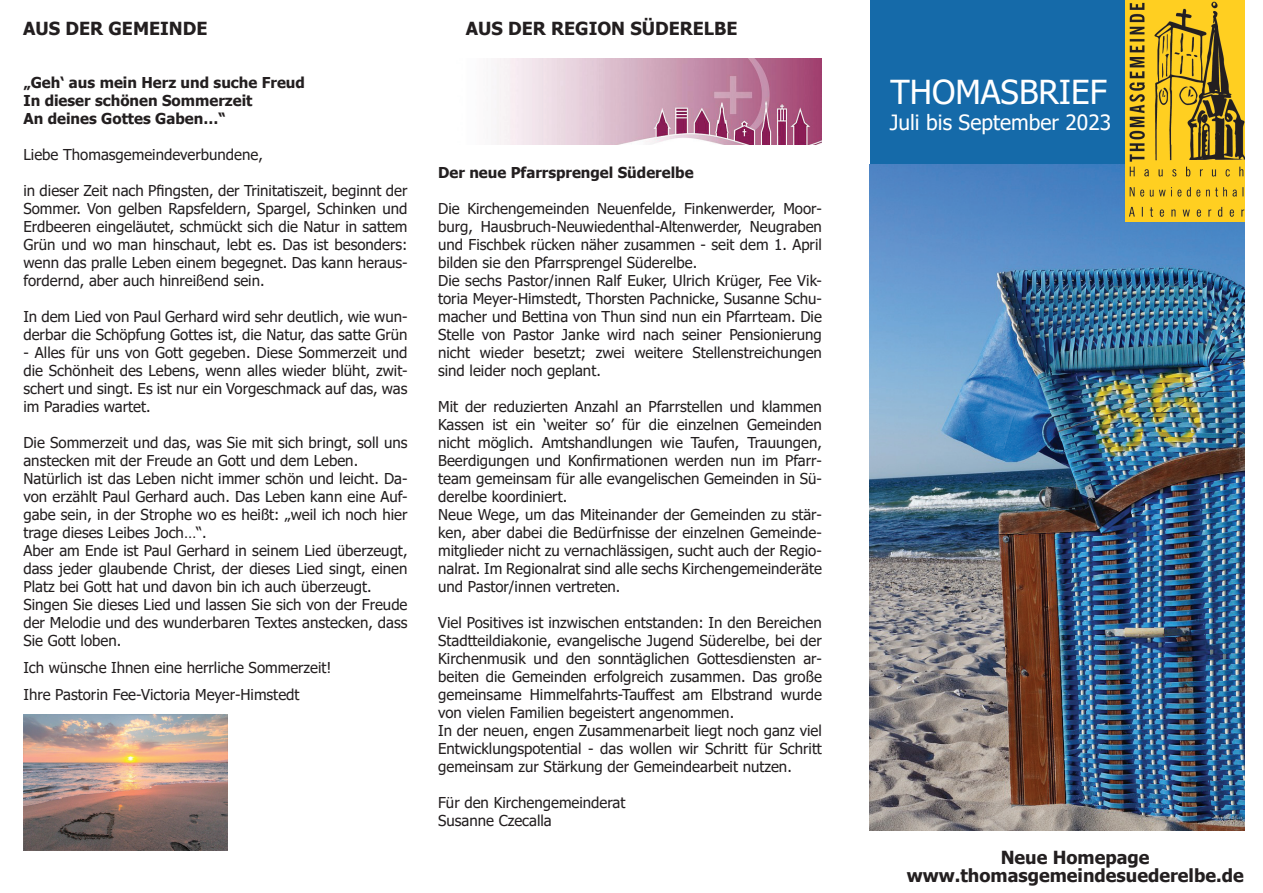
<style>
.page{position:relative;width:1263px;height:893px;background:#fff}
.page>*{position:absolute;margin:0;border:0;box-sizing:border-box;transform-origin:0 0}
.t1{font:33px "Tahoma";color:#fff}
.t2{font:21px "Tahoma";color:#fff}
.t3{font:700 18px/18px "Tahoma";color:#231f20;text-align:center}
.t4{font:15px/18px "Tahoma";color:#231f20}
.t5{font:700 15px/18px "Tahoma";color:#231f20}
</style>
<div class="page">
<div style="left:870px;top:0;width:259px;height:165px;background:#156aa9"></div>
<img style="left:870px;top:165px;width:374px;height:665px">
<div style="left:1125px;top:0;width:119px;height:221px;background:#ffce21"></div>
<img style="left:1129px;top:1px;width:115px;height:216px">
<img style="left:497px;top:58px;width:325px;height:87px">
<img style="left:23px;top:714px;width:205px;height:136px">
<p class="t3" style="left:23px;top:20px;width:150px">aus der gemeind</p>
<p class="t3" style="left:196px;top:20px;width:13px">e</p>
<p class="t3" style="left:466px;top:20px;width:273px">aus der region süderelbe</p>
<p class="t5" style="left:23px;top:74px;width:283px">„Geh‘ aus mein Herz und suche Freud<br>In dieser schönen Sommerzeit<br>An deines Gottes Gaben…“</p>
<p class="t4" style="left:23px;top:146px;width:241px">Liebe Thomasgemeindeverbundene,</p>
<p class="t4" style="left:23px;top:182px;width:386px;text-align:justify">in dieser Zeit nach Pfingsten, der Trinitatiszeit, beginnt der Sommer. Von gelben Rapsfeldern, Spargel, Schinken und Erdbeeren eingeläutet, schmückt sich die Natur in sattem Grün und wo man hinschaut, lebt es. Das ist besonders: wenn das pralle Leben einem begegnet. Das kann heraus&shy;fordernd, aber auch hinreißend sein.</p>
<p class="t4" style="left:23px;top:308px;width:386px">In dem Lied von Paul Gerhard wird sehr deutlich, wie wun&shy;derbar die Schöpfung Gottes ist, die Natur, das satte Grün</p>
<p class="t4" style="left:23px;top:344px;width:386px;text-align:justify">- Alles für uns von Gott gegeben. Diese Sommerzeit und die Schönheit des Lebens, wenn alles wieder blüht, zwit&shy;schert und singt. Es ist nur ein Vorgeschmack auf das, was im Paradies wartet.</p>
<p class="t4" style="left:23px;top:434px;width:386px">Die Sommerzeit und das, was Sie mit sich bringt, soll uns anstecken mit der Freude an Gott und dem Leben.<br>Natürlich ist das Leben nicht immer schön und leicht. Da&shy;von erzählt Paul Gerhard auch. Das Leben kann eine Auf&shy;gabe sein, in der Strophe wo es heißt: „weil ich noch hier trage dieses Leibes Joch…“.<br>Aber am Ende ist Paul Gerhard in seinem Lied überzeugt, dass jeder glaubende Christ, der dieses Lied singt, einen Platz bei Gott hat und davon bin ich auch überzeugt.<br>Singen Sie dieses Lied und lassen Sie sich von der Freude der Melodie und des wunderbaren Textes anstecken, dass Sie Gott loben.</p>
<p class="t4" style="left:23px;top:655px;width:310px;line-height:27px">Ich wünsche Ihnen eine herrliche Sommerzeit!<br>Ihre Pastorin Fee-Victoria Meyer-Himstedt</p>
<p class="t5" style="left:438px;top:164px;width:257px">Der neue Pfarrsprengel Süderelbe</p>
<p class="t4" style="left:438px;top:200px;width:385px">Die Kirchengemeinden Neuenfelde, Finkenwerder, Moor&shy;burg, Hausbruch-Neuwiedenthal-Altenwerder, Neugraben und Fischbek rücken näher zusammen - seit dem 1. April bilden sie den Pfarrsprengel Süderelbe.<br>Die sechs Pastor/innen Ralf Euker, Ulrich Krüger, Fee Vik&shy;toria Meyer-Himstedt, Thorsten Pachnicke, Susanne Schu&shy;macher und Bettina von Thun sind nun ein Pfarrteam. Die Stelle von Pastor Janke wird nach seiner Pensionierung nicht wieder besetzt; zwei weitere Stellenstreichungen sind leider noch geplant.</p>
<p class="t4" style="left:438px;top:398px;width:385px">Mit der reduzierten Anzahl an Pfarrstellen und klammen Kassen ist ein ‘weiter so’ für die einzelnen Gemeinden nicht möglich. Amtshandlungen wie Taufen, Trauungen, Beerdigungen und Konfirmationen werden nun im Pfarr&shy;team gemeinsam für alle evangelischen Gemeinden in Sü&shy;derelbe koordiniert.<br>Neue Wege, um das Miteinander der Gemeinden zu stär&shy;ken, aber dabei die Bedürfnisse der einzelnen Gemeinde&shy;mitglieder nicht zu vernachlässigen, sucht auch der Regio&shy;nalrat. Im Regionalrat sind alle sechs Kirchengemeinderäte und Pastor/innen vertreten.</p>
<p class="t4" style="left:438px;top:614px;width:385px">Viel Positives ist inzwischen entstanden: In den Bereichen Stadtteildiakonie, evangelische Jugend Süderelbe, bei der Kirchenmusik und den sonntäglichen Gottesdiensten ar&shy;beiten die Gemeinden erfolgreich zusammen. Das große gemeinsame Himmelfahrts-Tauffest am Elbstrand wurde von vielen Familien begeistert angenommen.<br>In der neuen, engen Zusammenarbeit liegt noch ganz viel Entwicklungspotential - das wollen wir Schritt für Schritt gemeinsam zur Stärkung der Gemeindearbeit nutzen.</p>
<p class="t4" style="left:438px;top:794px;width:189px">Für den Kirchengemeinderat<br>Susanne Czecalla</p>
<h1 class="t1" style="left:890px;top:70px;width:218px">THOMASBRIEF</h1>
<h2 class="t2" style="left:890px;top:108px;width:223px">Juli bis September 2023</h2>
<p class="t3" style="left:907px;top:849px;width:339px">Neue Homepage www.thomasgemeindesuederelbe.de</p>
</div>
